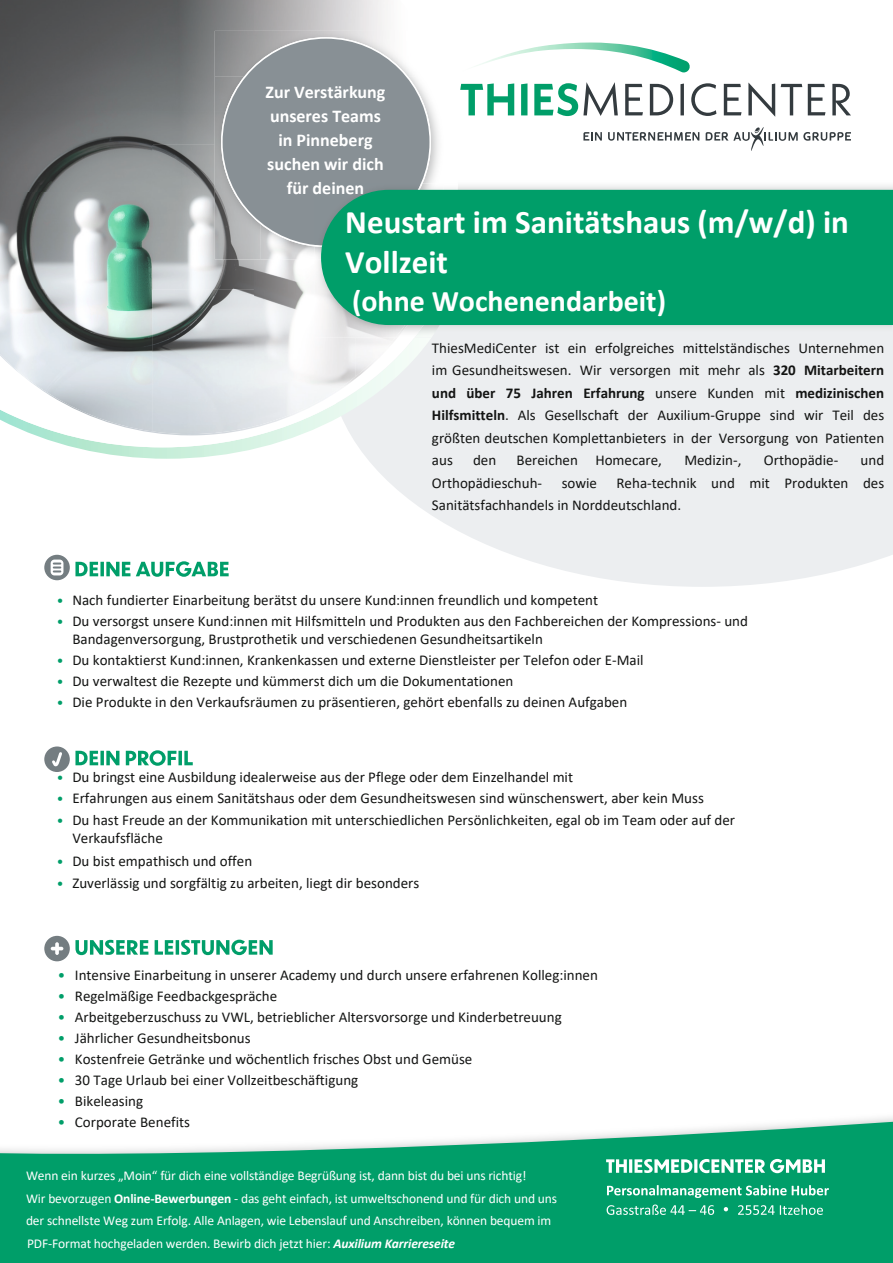
<style>
.page{position:relative;width:893px;height:1263px;background:#fff}
.page>*{position:absolute;margin:0;border:0;box-sizing:border-box;transform-origin:0 0}
.t1{font:700 33px/40.2px "Calibri";color:#fff}
.t2{font:700 30px "Calibri";color:#fff}
.t3{font:700 18px/24px "Calibri";color:#fff;text-align:center}
.t4{font:15px/22.5px "Calibri";color:#131413}
.t5{font:13.5px/22.5px "Calibri";letter-spacing:-.01em;color:#fff}
.s1{font-style:inherit}
.s2{font-weight:700}
.s3{font-size:13.65px;color:#009e69}
.s4{color:#009e69}
.s5{font-weight:700;font-style:italic}
</style>
<div class="page">
<svg style="left:0;top:1117px;width:893px;height:146px;fill:#009e69"></svg>
<svg style="left:607px;top:1204px;width:216px;height:11px;background:#3ab48b"></svg>
<svg style="left:607px;top:1185px;width:222px;height:13px;background:#4cbb96"></svg>
<svg style="left:606px;top:1159px;width:219px;height:14px"></svg>
<svg style="left:368px;top:325px;width:525px;height:262px;background:#eeeff1"></svg>
<svg style="left:73px;top:447px;width:358px;height:12px"></svg>
<svg style="left:32px;top:338px;width:427px;height:109px"></svg>
<svg style="left:0;top:338px;width:457px;height:96px;fill:#eceef0"></svg>
<img style="left:0;top:386px;width:37px;height:9px">
<img style="left:345px;top:338px;width:53px;height:49px">
<img style="left:49px;top:386px;width:296px;height:49px">
<img style="left:0;top:0;width:152px;height:386px">
<img style="left:152px;top:0;width:102px;height:434px">
<img style="left:254px;top:259px;width:102px;height:127px">
<img style="left:355px;top:338px;width:40px;height:39px">
<img style="left:37px;top:386px;width:115px;height:45px">
<img style="left:254px;top:386px;width:89px;height:40px">
<img style="left:215px;top:31px;width:171px;height:45px">
<img style="left:215px;top:76px;width:45px;height:183px">
<img style="left:260px;top:247px;width:55px;height:12px">
<svg style="left:221px;top:37px;width:210px;height:210px;background:#959b9f"></svg>
<img style="left:467px;top:325px;width:425px;height:7px">
<img style="left:457px;top:325px;width:10px;height:13px">
<img style="left:409px;top:325px;width:40px;height:13px">
<img style="left:315px;top:259px;width:94px;height:79px">
<img style="left:315px;top:183px;width:128px;height:76px">
<img style="left:315px;top:183px;width:107px;height:64px">
<div style="left:321px;top:190px;width:572px;height:135px;background:#009e69"></div>
<svg style="left:44px;top:555px;width:26px;height:25px"></svg>
<svg style="left:51px;top:560px;width:12px;height:15px"></svg>
<svg style="left:54px;top:562px;width:6px;height:10px"></svg>
<div style="left:44px;top:746px;width:26px;height:26px;background:#747d81;border-radius:50%"></div>
<svg style="left:49px;top:752px;width:13px;height:18px"></svg>
<div style="left:44px;top:936px;width:26px;height:25px;background:#747d81;border-radius:50%"></div>
<svg style="left:51px;top:947px;width:12px;height:3px"></svg>
<svg style="left:55px;top:942px;width:4px;height:13px"></svg>
<svg style="left:75px;top:561px;width:154px;height:16px"></svg>
<svg style="left:75px;top:750px;width:118px;height:16px"></svg>
<svg style="left:75px;top:940px;width:198px;height:15px"></svg>
<svg style="left:460px;top:82px;width:391px;height:35px"></svg>
<svg style="left:477px;top:43px;width:213px;height:29px"></svg>
<svg style="left:583px;top:132px;width:19px;height:9px"></svg>
<svg style="left:608px;top:132px;width:91px;height:9px"></svg>
<svg style="left:706px;top:127px;width:145px;height:24px"></svg>
<p class="t3" style="left:265px;top:79px;width:122px">Zur Verstärkung unseres <span class="s1">Teams in Pinneberg </span>suchen wir <span class="s1">d</span>ich <span class="s1">für deinen</span></p>
<h1 class="t1" style="left:345px;top:201px;width:505px">Neustart im Sanitätshaus (m/w/d) in<br>Vollzeit</h1>
<h2 class="t2" style="left:352px;top:280px;width:315px">(ohne Wochenendarbeit)</h2>
<p class="t4" style="left:432px;top:336px;width:454px;text-align:justify">ThiesMediCenter ist ein erfolgreiches mittelständisches Unternehmen im Gesundheitswesen. Wir versorgen mit mehr als <span class="s2">320 Mitarbeitern und über 75 Jahren Erfahrung</span> unsere Kunden mit <span class="s2">medizinischen Hilfsmitteln</span>. Als Gesellschaft der Auxilium-Gruppe sind wir Teil des größten deutschen Komplettanbieters in der Versorgung von Patienten aus</p>
<p class="t4" style="left:473px;top:448px;width:25px">den</p>
<p class="t4" style="left:517px;top:448px;width:147px">Bereichen Homecare,</p>
<p class="t4" style="left:684px;top:448px;width:59px">Medizin-,</p>
<p class="t4" style="left:764px;top:448px;width:76px">Orthopädie-</p>
<p class="t4" style="left:861px;top:448px;width:25px">und</p>
<p class="t4" style="left:432px;top:471px;width:112px">Orthopädieschuh-</p>
<p class="t4" style="left:562px;top:471px;width:37px">sowie</p>
<p class="t4" style="left:432px;top:471px;width:454px;text-indent:185px">Reha-technik und mit Produkten des<br>Sanitätsfachhandels in Norddeutschland.</p>
<p class="t4" style="left:57px;top:588px;width:543px"><span class="s3">•</span> Nach fundierter Einarbeitung berätst du unsere Kund:innen freundlich und kompetent</p>
<p class="t4" style="left:72px;top:611px;width:677px;line-height:18px;text-indent:-15px"><span class="s3">•</span> Du versorgst unsere Kund:innen mit Hilfsmitteln und Produkten aus den Fachbereichen der Kompressions- und<br>Bandagenversorgung, Brustprothetik und verschiedenen Gesundheitsartikeln</p>
<p class="t4" style="left:57px;top:648px;width:588px"><span class="s3">•</span> Du kontaktierst Kund:innen, Krankenkassen und externe Dienstleister per Telefon oder E-Mail</p>
<p class="t4" style="left:57px;top:669px;width:458px"><span class="s3">•</span> Du verwaltest die Rezepte und kümmerst dich um die Dokumentationen</p>
<p class="t4" style="left:57px;top:690px;width:572px"><span class="s3">•</span> Die Produkte in den Verkaufsräumen zu präsentieren, gehört ebenfalls zu deinen Aufgaben</p>
<p class="t4" style="left:57px;top:765px;width:518px"><span class="s3">•</span> Du bringst eine Ausbildung idealerweise aus der Pflege oder dem Einzelhandel mit</p>
<p class="t4" style="left:57px;top:786px;width:648px"><span class="s3">•</span> Erfahrungen aus einem Sanitätshaus oder dem Gesundheitswesen sind wünschenswert, aber kein Muss</p>
<p class="t4" style="left:72px;top:811px;width:664px;line-height:18px;text-indent:-15px"><span class="s3">•</span> Du hast Freude an der Kommunikation mit unterschiedlichen Persönlichkeiten, egal ob im Team oder auf der<br>Verkaufsfläche</p>
<p class="t4" style="left:57px;top:849px;width:197px"><span class="s3">•</span> Du bist empathisch und offen</p>
<p class="t4" style="left:57px;top:871px;width:364px"><span class="s3">•</span> Zuverlässig und sorgfältig zu arbeiten, liegt dir besonders</p>
<p class="t4" style="left:58px;top:963px;width:541px"><span class="s4">•</span> Intensive Einarbeitung in unserer Academy und durch unsere erfahrenen Kolleg:innen</p>
<p class="t4" style="left:58px;top:984px;width:221px"><span class="s4">•</span> Regelmäßige Feedbackgespräche</p>
<p class="t4" style="left:58px;top:1005px;width:505px"><span class="s4">•</span> Arbeitgeberzuschuss zu VWL, betrieblicher Altersvorsorge und Kinderbetreuung</p>
<p class="t4" style="left:58px;top:1026px;width:194px"><span class="s4">•</span> Jährlicher Gesundheitsbonus</p>
<p class="t4" style="left:58px;top:1047px;width:416px"><span class="s4">•</span> Kostenfreie Getränke und wöchentlich frisches Obst und Gemüse</p>
<p class="t4" style="left:58px;top:1068px;width:302px"><span class="s4">•</span> 30 Tage Urlaub bei einer Vollzeitbeschäftigung</p>
<p class="t4" style="left:58px;top:1089px;width:87px"><span class="s4">•</span> Bikeleasing</p>
<p class="t4" style="left:58px;top:1110px;width:134px"><span class="s4">•</span> Corporate Benefits</p>
<p class="t5" style="left:26px;top:1164px;width:532px">Wenn ein kurzes „Moin“ für dich eine vollständige Begrüßung ist, dann bist du bei uns richtig!<br>Wir bevorzugen <span class="s2">Online-Bewerbungen</span> - das geht einfach, ist umweltschonend und für dich und uns der schnellste Weg zum Erfolg. Alle Anlagen, wie Lebenslauf und Anschreiben, können bequem im PDF-Format hochgeladen werden. Bewirb dich jetzt hier: <span class="s5">Auxilium Karriereseite</span></p>
</div>
